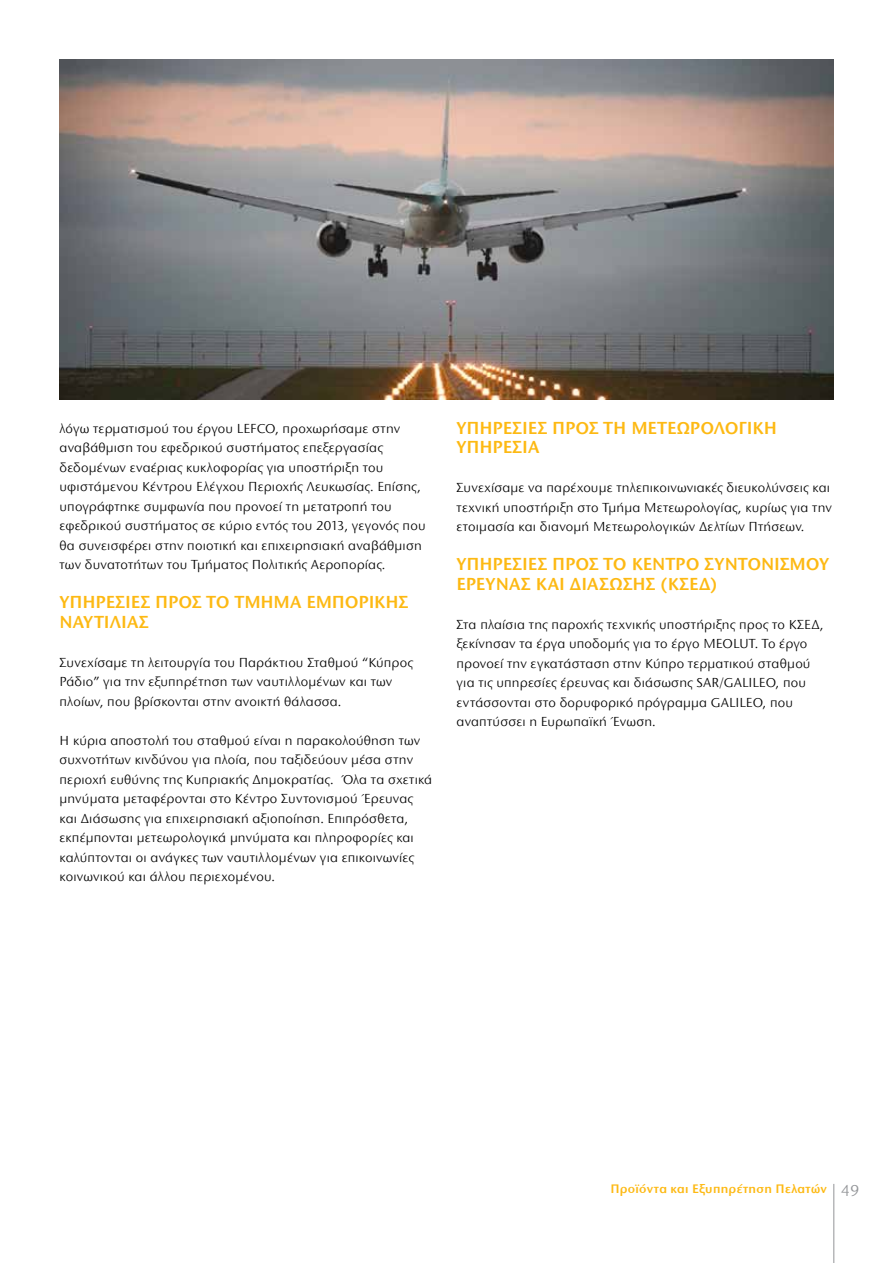
<style>
.page{position:relative;width:893px;height:1263px;background:#fff}
.page>*{position:absolute;margin:0;border:0;box-sizing:border-box;transform-origin:0 0}
.t1{font:600 18px "Stone Sans ITC Hel";letter-spacing:.005em;color:#fdb913}
.t2{font:13.5px/19.5px "Stone Sans ITC Hel";letter-spacing:.01em;color:#000}
.t3{font:600 12.75px "Stone Sans ITC Hel";letter-spacing:.03em;color:#fdb913}
.s1{font-weight:400;font-size:16.5px;color:#939598}
</style>
<div class="page">
<hr style="left:833px;top:1184px;width:1px;height:79px;background:#939598">
<img style="left:60px;top:60px;width:773px;height:340px">
<p class="t2" style="left:60px;top:419px;width:368px">λόγω τερματισμού του έργου LEFCO, προχωρήσαμε στην αναβάθμιση του εφεδρικού συστήματος επεξεργασίας δεδομένων εναέριας κυκλοφορίας για υποστήριξη του υφιστάμενου Κέντρου Ελέγχου Περιοχής Λευκωσίας. Επίσης, υπογράφτηκε συμφωνία που προνοεί τη μετατροπή του εφεδρικού συστήματος σε κύριο εντός του 2013, γεγονός που θα συνεισφέρει στην ποιοτική και επιχειρησιακή αναβάθμιση των δυνατοτήτων του Τμήματος Πολιτικής Αεροπορίας.</p>
<h1 class="t1" style="left:60px;top:593px;width:21px">Υπηρεσίες</h1>
<h1 class="t1" style="left:155px;top:593px;width:13px">προς</h1>
<h1 class="t1" style="left:207px;top:593px;width:53px">το Τμήμα</h1>
<h1 class="t1" style="left:306px;top:593px;width:22px">Εμπορικής</h1>
<h1 class="t1" style="left:60px;top:612px;width:24px">Ναυτιλίας</h1>
<p class="t2" style="left:60px;top:653px;width:355px">Συνεχίσαμε τη λειτουργία του Παράκτιου Σταθμού “Κύπρος<br>Ράδιο” για την εξυπηρέτηση των ναυτιλλομένων και των πλοίων, που βρίσκονται στην ανοικτή θάλασσα.</p>
<p class="t2" style="left:60px;top:731px;width:374px">Η κύρια αποστολή του σταθμού είναι η παρακολούθηση των συχνοτήτων κινδύνου για πλοία, που ταξιδεύουν μέσα στην περιοχή ευθύνης της Κυπριακής Δημοκρατίας. Όλα τα σχετικά μηνύματα μεταφέρονται στο Κέντρο Συντονισμού Έρευνας και Διάσωσης για επιχειρησιακή αξιοποίηση. Επιπρόσθετα, εκπέμπονται μετεωρολογικά μηνύματα και πληροφορίες και καλύπτονται οι ανάγκες των ναυτιλλομένων για επικοινωνίες κοινωνικού και άλλου περιεχομένου.</p>
<h1 class="t1" style="left:456px;top:418px;width:21px">Υπηρεσίες</h1>
<h1 class="t1" style="left:552px;top:418px;width:13px">προς</h1>
<h1 class="t1" style="left:604px;top:418px;width:56px">τη Μετεωρολογική</h1>
<h1 class="t1" style="left:456px;top:438px;width:22px">Υπηρεσία</h1>
<p class="t2" style="left:456px;top:479px;width:377px">Συνεχίσαμε να παρέχουμε τηλεπικοινωνιακές διευκολύνσεις και τεχνική υποστήριξη στο Τμήμα Μετεωρολογίας, κυρίως για την ετοιμασία και διανομή Μετεωρολογικών Δελτίων Πτήσεων.</p>
<h1 class="t1" style="left:456px;top:555px;width:21px">Υπηρεσίες</h1>
<h1 class="t1" style="left:552px;top:555px;width:13px">προς</h1>
<h1 class="t1" style="left:604px;top:555px;width:52px">το Κέντρο</h1>
<h1 class="t1" style="left:705px;top:555px;width:23px">Συντονισμού</h1>
<h1 class="t1" style="left:456px;top:574px;width:12px">Έρευνας</h1>
<h1 class="t1" style="left:536px;top:574px;width:10px">και</h1>
<h1 class="t1" style="left:570px;top:574px;width:23px">Διάσωσης</h1>
<h1 class="t1" style="left:660px;top:574px;width:59px">(ΚΣΕΔ)</h1>
<p class="t2" style="left:456px;top:615px;width:369px">Στα πλαίσια της παροχής τεχνικής υποστήριξης προς το ΚΣΕΔ, ξεκίνησαν τα έργα υποδομής για το έργο MEOLUΤ. Το έργο προνοεί την εγκατάσταση στην Κύπρο τερματικού σταθμού για τις υπηρεσίες έρευνας και διάσωσης SAR/GALILEO, που εντάσσονται στο δορυφορικό πρόγραμμα GALILEO, που αναπτύσσει η Ευρωπαϊκή Ένωση.</p>
<p class="t3" style="left:610px;top:1182px;width:250px">Προϊόντα και Εξυπηρέτηση Πελατών <span class="s1">49</span></p>
</div>
